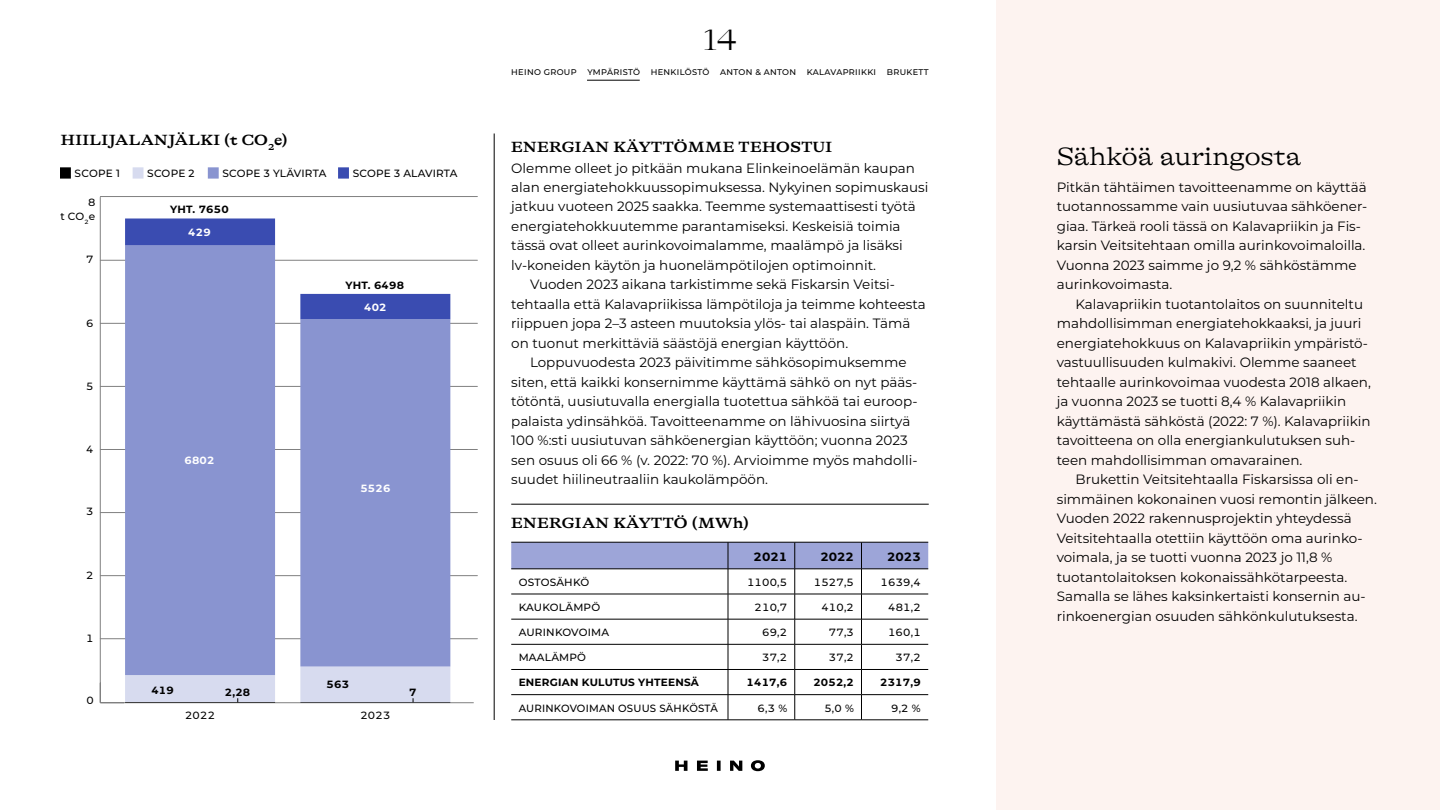
<style>
.page{position:relative;width:1440px;height:810px;background:#fff}
.page>*{position:absolute;margin:0;border:0;box-sizing:border-box;transform-origin:0 0}
.t1{font:300 expanded 30px "GT Alpina Fine";color:#000}
.t2{font:300 expanded 25.5px "GT Alpina";letter-spacing:-.01em;color:#000}
.t3{font:700 expanded 15px "GT Alpina";letter-spacing:.03em;color:#000}
.t4{font:13.5px/19.5px "Montserrat";color:#000}
.t5{font:700 12px "Montserrat";color:#000}
.t6{font:500 10.5px/14.2px "Montserrat";letter-spacing:.02em;color:#000;text-align:right}
.t7{font:700 10.5px "Montserrat";letter-spacing:.02em;color:#000}
.t8{font:700 10.5px "Montserrat";letter-spacing:.02em;color:#fff}
.t9{font:500 8.25px "Montserrat";letter-spacing:.04em;color:#000}
</style>
<div class="page">
<div style="left:997px;top:0;width:443px;height:810px;background:#fdf3f0"></div>
<hr style="left:587px;top:80px;width:53px;height:1px;background:#000">
<hr style="left:494px;top:134px;width:1px;height:586px;background:#000">
<hr style="left:100px;top:449px;width:377px;height:1px;background:#808080">
<hr style="left:100px;top:512px;width:377px;height:1px;background:#808080">
<hr style="left:100px;top:576px;width:377px;height:1px;background:#808080">
<hr style="left:100px;top:639px;width:377px;height:1px;background:#808080">
<hr style="left:100px;top:323px;width:377px;height:1px;background:#808080">
<hr style="left:100px;top:386px;width:377px;height:1px;background:#808080">
<hr style="left:100px;top:196px;width:377px;height:1px;background:#808080">
<hr style="left:100px;top:260px;width:377px;height:1px;background:#808080">
<hr style="left:100px;top:702px;width:374px;height:1px;background:#808080">
<hr style="left:100px;top:197px;width:1px;height:506px;background:#808080">
<div style="left:60px;top:167px;width:11px;height:12px;background:#000"></div>
<div style="left:133px;top:167px;width:11px;height:12px;background:#d7dbef"></div>
<div style="left:208px;top:167px;width:11px;height:12px;background:#8994d0"></div>
<div style="left:338px;top:167px;width:11px;height:12px;background:#3a4cb1"></div>
<div style="left:300px;top:667px;width:150px;height:35px;background:#d7dbef"></div>
<div style="left:300px;top:294px;width:150px;height:25px;background:#3a4cb1"></div>
<div style="left:300px;top:319px;width:150px;height:348px;background:#8994d0"></div>
<div style="left:125px;top:675px;width:150px;height:27px;background:#d7dbef"></div>
<hr style="left:125px;top:702px;width:150px;height:1px;background:#000">
<hr style="left:300px;top:702px;width:150px;height:1px;background:#000">
<div style="left:125px;top:218px;width:150px;height:28px;background:#3a4cb1"></div>
<div style="left:125px;top:246px;width:150px;height:429px;background:#8994d0"></div>
<svg style="left:511px;top:542px;width:417px;height:178px"></svg>
<hr style="left:511px;top:720px;width:217px;height:1px;background:#000">
<hr style="left:728px;top:720px;width:67px;height:1px;background:#000">
<hr style="left:795px;top:720px;width:66px;height:1px;background:#000">
<hr style="left:861px;top:720px;width:67px;height:1px;background:#000">
<hr style="left:511px;top:504px;width:418px;height:1px;background:#000">
<svg style="left:675px;top:761px;width:12px;height:10px"></svg>
<svg style="left:697px;top:761px;width:11px;height:10px"></svg>
<svg style="left:717px;top:761px;width:4px;height:10px"></svg>
<svg style="left:730px;top:761px;width:12px;height:10px"></svg>
<svg style="left:751px;top:760px;width:14px;height:11px"></svg>
<p class="t3" style="left:61px;top:132px;width:228px">HIILIJALANJÄLKI (t CO<sub>2</sub>e)</p>
<p class="t6" style="left:75px;top:166px;width:47px">SCOPE 1</p>
<p class="t6" style="left:147px;top:166px;width:49px">SCOPE 2</p>
<p class="t6" style="left:222px;top:166px;width:105px">SCOPE 3 YLÄVIRTA</p>
<p class="t6" style="left:353px;top:166px;width:106px">SCOPE 3 ALAVIRTA</p>
<p class="t6" style="left:61px;top:195px;width:36px">8<br>t CO<sub>2</sub>e</p>
<p class="t6" style="left:86px;top:252px;width:9px">7</p>
<p class="t6" style="left:86px;top:315px;width:9px">6</p>
<p class="t6" style="left:86px;top:379px;width:9px">5</p>
<p class="t6" style="left:86px;top:441px;width:9px">4</p>
<p class="t6" style="left:86px;top:504px;width:9px">3</p>
<p class="t6" style="left:86px;top:567px;width:9px">2</p>
<p class="t6" style="left:86px;top:631px;width:9px">1</p>
<p class="t6" style="left:86px;top:693px;width:9px">0</p>
<p class="t7" style="left:170px;top:202px;width:60px">YHT. 7650</p>
<p class="t8" style="left:188px;top:225px;width:24px">429</p>
<p class="t8" style="left:185px;top:453px;width:32px">6802</p>
<p class="t7" style="left:346px;top:277px;width:60px">YHT. 6498</p>
<p class="t8" style="left:364px;top:299px;width:24px">402</p>
<p class="t8" style="left:360px;top:480px;width:32px">5526</p>
<p class="t7" style="left:151px;top:682px;width:24px">419</p>
<p class="t6" style="left:185px;top:708px;width:32px">2022</p>
<p class="t7" style="left:327px;top:677px;width:24px">563</p>
<p class="t7" style="left:225px;top:685px;width:27px">2,28</p>
<p class="t7" style="left:409px;top:685px;width:9px">7</p>
<p class="t6" style="left:360px;top:708px;width:32px">2023</p>
<h1 class="t1" style="left:703px;top:24px;width:35px">14</h1>
<p class="t9" style="left:511px;top:66px;width:67px">HEINO GROUP</p>
<p class="t9" style="left:587px;top:66px;width:54px">YMPÄRISTÖ</p>
<p class="t9" style="left:651px;top:66px;width:60px">HENKILÖSTÖ</p>
<p class="t9" style="left:720px;top:66px;width:77px">ANTON &amp; ANTON</p>
<p class="t9" style="left:807px;top:66px;width:71px">KALAVAPRIIKKI</p>
<p class="t9" style="left:887px;top:66px;width:43px">BRUKETT</p>
<p class="t3" style="left:511px;top:138px;width:322px">ENERGIAN KÄYTTÖMME TEHOSTUI</p>
<p class="t4" style="left:511px;top:157px;width:405px">Olemme olleet jo pitkään mukana Elinkeinoelämän kaupan</p>
<p class="t4" style="left:511px;top:177px;width:419px">alan energiatehokkuussopimuksessa. Nykyinen sopimuskausi</p>
<p class="t4" style="left:511px;top:196px;width:406px">jatkuu vuoteen 2025 saakka. Teemme systemaattisesti työtä</p>
<p class="t4" style="left:511px;top:216px;width:391px">energiatehokkuutemme parantamiseksi. Keskeisiä toimia</p>
<p class="t4" style="left:511px;top:235px;width:393px">tässä ovat olleet aurinkovoimalamme, maalämpö ja lisäksi</p>
<p class="t4" style="left:511px;top:255px;width:366px">lv-koneiden käytön ja huonelämpötilojen optimoinnit.</p>
<p class="t4" style="left:530px;top:274px;width:365px">Vuoden 2023 aikana tarkistimme sekä Fiskarsin Veitsi-</p>
<p class="t4" style="left:511px;top:294px;width:416px">tehtaalla että Kalavapriikissa lämpötiloja ja teimme kohteesta</p>
<p class="t4" style="left:511px;top:313px;width:401px">riippuen jopa 2–3 asteen muutoksia ylös- tai alaspäin. Tämä</p>
<p class="t4" style="left:511px;top:333px;width:338px">on tuonut merkittäviä säästöjä energian käyttöön.</p>
<p class="t4" style="left:530px;top:352px;width:378px">Loppuvuodesta 2023 päivitimme sähkösopimuksemme</p>
<p class="t4" style="left:511px;top:372px;width:407px">siten, että kaikki konsernimme käyttämä sähkö on nyt pääs-</p>
<p class="t4" style="left:511px;top:391px;width:408px">tötöntä, uusiutuvalla energialla tuotettua sähköä tai euroop-</p>
<p class="t4" style="left:511px;top:411px;width:401px">palaista ydinsähköä. Tavoitteenamme on lähivuosina siirtyä</p>
<p class="t4" style="left:511px;top:430px;width:398px">100 %:sti uusiutuvan sähköenergian käyttöön; vuonna 2023</p>
<p class="t4" style="left:511px;top:450px;width:408px">sen osuus oli 66 % (v. 2022: 70 %). Arvioimme myös mahdolli-</p>
<p class="t4" style="left:511px;top:469px;width:258px">suudet hiilineutraaliin kaukolämpöön.</p>
<p class="t3" style="left:511px;top:514px;width:239px">ENERGIAN KÄYTTÖ (MWh)</p>
<p class="t5" style="left:754px;top:548px;width:35px">2021</p>
<p class="t5" style="left:820px;top:548px;width:35px">2022</p>
<p class="t5" style="left:887px;top:548px;width:35px">2023</p>
<p class="t6" style="left:519px;top:574px;width:72px">OSTOSÄHKÖ</p>
<p class="t6" style="left:747px;top:574px;width:42px">1100,5</p>
<p class="t6" style="left:814px;top:574px;width:42px">1527,5</p>
<p class="t6" style="left:881px;top:574px;width:42px">1639,4</p>
<p class="t6" style="left:519px;top:600px;width:83px">KAUKOLÄMPÖ</p>
<p class="t6" style="left:755px;top:600px;width:34px">210,7</p>
<p class="t6" style="left:821px;top:600px;width:34px">410,2</p>
<p class="t6" style="left:888px;top:600px;width:34px">481,2</p>
<p class="t6" style="left:519px;top:625px;width:92px">AURINKOVOIMA</p>
<p class="t6" style="left:762px;top:625px;width:27px">69,2</p>
<p class="t6" style="left:829px;top:625px;width:27px">77,3</p>
<p class="t6" style="left:888px;top:625px;width:34px">160,1</p>
<p class="t6" style="left:519px;top:650px;width:69px">MAALÄMPÖ</p>
<p class="t6" style="left:762px;top:650px;width:27px">37,2</p>
<p class="t6" style="left:829px;top:650px;width:27px">37,2</p>
<p class="t6" style="left:896px;top:650px;width:27px">37,2</p>
<p class="t7" style="left:519px;top:675px;width:182px">ENERGIAN KULUTUS YHTEENSÄ</p>
<p class="t7" style="left:747px;top:675px;width:42px">1417,6</p>
<p class="t7" style="left:813px;top:675px;width:42px">2052,2</p>
<p class="t7" style="left:880px;top:675px;width:42px">2317,9</p>
<p class="t6" style="left:519px;top:700px;width:201px">AURINKOVOIMAN OSUUS SÄHKÖSTÄ</p>
<p class="t6" style="left:758px;top:700px;width:31px">6,3 %</p>
<p class="t6" style="left:824px;top:700px;width:31px">5,0 %</p>
<p class="t6" style="left:891px;top:700px;width:31px">9,2 %</p>
<h2 class="t2" style="left:1057px;top:142px;width:246px">Sähköä auringosta</h2>
<p class="t4" style="left:1057px;top:177px;width:312px">Pitkän tähtäimen tavoitteenamme on käyttää tuotannossamme vain uusiutuvaa sähköener&shy;giaa. Tärkeä rooli tässä on Kalavapriikin ja Fis&shy;karsin Veitsitehtaan omilla aurinkovoimaloilla.<br>Vuonna 2023 saimme jo 9,2 % sähköstämme aurinkovoimasta.</p>
<p class="t4" style="left:1057px;top:294px;width:316px;text-indent:19px">Kalavapriikin tuotantolaitos on suunniteltu mahdollisimman energiatehokkaaksi, ja juuri energiatehokkuus on Kalavapriikin ympäristö&shy;vastuullisuuden kulmakivi. Olemme saaneet tehtaalle aurinkovoimaa vuodesta 2018 alkaen, ja vuonna 2023 se tuotti 8,4 % Kalavapriikin käyttämästä sähköstä (2022: 7 %). Kalavapriikin tavoitteena on olla energiankulutuksen suh&shy;teen mahdollisimman omavarainen.</p>
<p class="t4" style="left:1057px;top:469px;width:322px;text-indent:19px">Brukettin Veitsitehtaalla Fiskarsissa oli en&shy;simmäinen kokonainen vuosi remontin jälkeen.<br>Vuoden 2022 rakennusprojektin yhteydessä Veitsitehtaalla otettiin käyttöön oma aurinko&shy;voimala, ja se tuotti vuonna 2023 jo 11,8 % tuotantolaitoksen kokonaissähkötarpeesta.<br>Samalla se lähes kaksinkertaisti konsernin au&shy;rinkoenergian osuuden sähkönkulutuksesta.</p>
</div>
